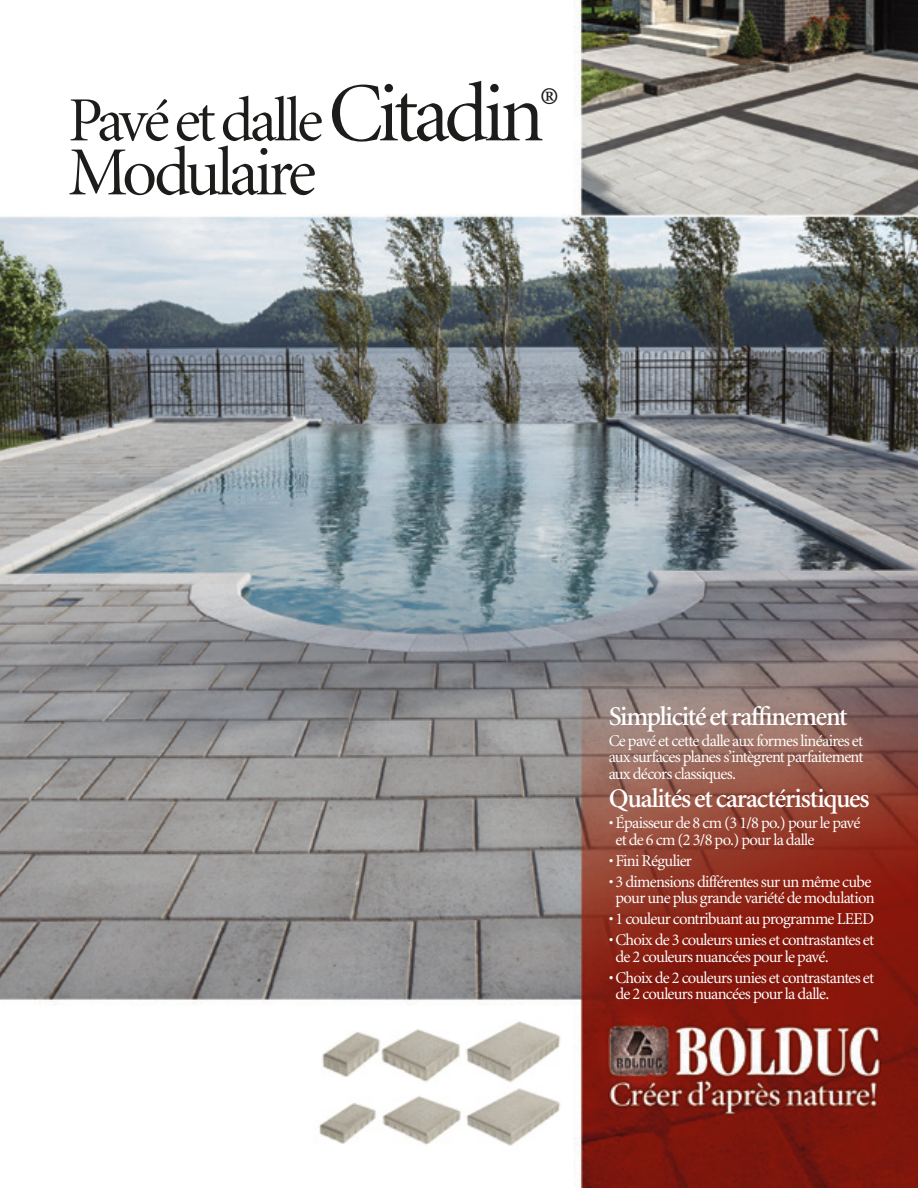
<style>
.page{position:relative;width:918px;height:1188px;background:#fff}
.page>*{position:absolute;margin:0;border:0;box-sizing:border-box;transform-origin:0 0}
.t1{font:69px "Minion MM 367 585 46";letter-spacing:-.055em;color:#1c1c1a}
.t2{font:63px "Minion MM 367 585 42";letter-spacing:-.05em;color:#1c1c1a}
.t3{font:27px "Minion MM 485 585 18";letter-spacing:-.04em;color:#fff}
.t4{font:16.5px/16.5px "Minion MM 367 585 11";letter-spacing:-.04em;color:#fff}
.s1{font-family:"Minion MM 367 585 56";font-size:84px}
</style>
<div class="page">
<img style="left:0;top:0;width:918px;height:1188px">
<img style="left:313px;top:1086px;width:250px;height:65px">
<img style="left:379px;top:1019px;width:184px;height:65px">
<img style="left:321px;top:1030px;width:60px;height:50px">
<p class="t2" style="left:68px;top:88px;width:492px">Pavé et dalle <span class="s1">Citadin</span><sup>®</sup></p>
<p class="t1" style="left:68px;top:137px;width:249px">Modulaire</p>
<p class="t3" style="left:609px;top:702px;width:240px">Simplicité et raffinement</p>
<p class="t4" style="left:609px;top:732px;width:256px;text-align:justify">Ce pavé et cette dalle aux formes linéaires et aux surfaces planes s’intègrent parfaitement aux décors classiques.</p>
<p class="t3" style="left:609px;top:784px;width:262px">Qualités et caractéristiques</p>
<p class="t4" style="left:616px;top:815px;width:247px;text-indent:-7px">• Épaisseur de 8 cm (3 1/8 po.) pour le pavé et de 6 cm (2 3/8 po.) pour la dalle</p>
<p class="t4" style="left:609px;top:852px;width:85px">• Fini Régulier</p>
<p class="t4" style="left:609px;top:873px;width:267px;text-align:center">• 3 dimensions différentes sur un même cube pour une plus grande variété de modulation</p>
<p class="t4" style="left:609px;top:911px;width:267px">• 1 couleur contribuant au programme LEED</p>
<p class="t4" style="left:616px;top:932px;width:260px;text-indent:-7px">• Choix de 3 couleurs unies et contrastantes et de 2 couleurs nuancées pour le pavé.</p>
<p class="t4" style="left:616px;top:969px;width:260px;text-indent:-7px">• Choix de 2 couleurs unies et contrastantes et de 2 couleurs nuancées pour la dalle.</p>
</div>
